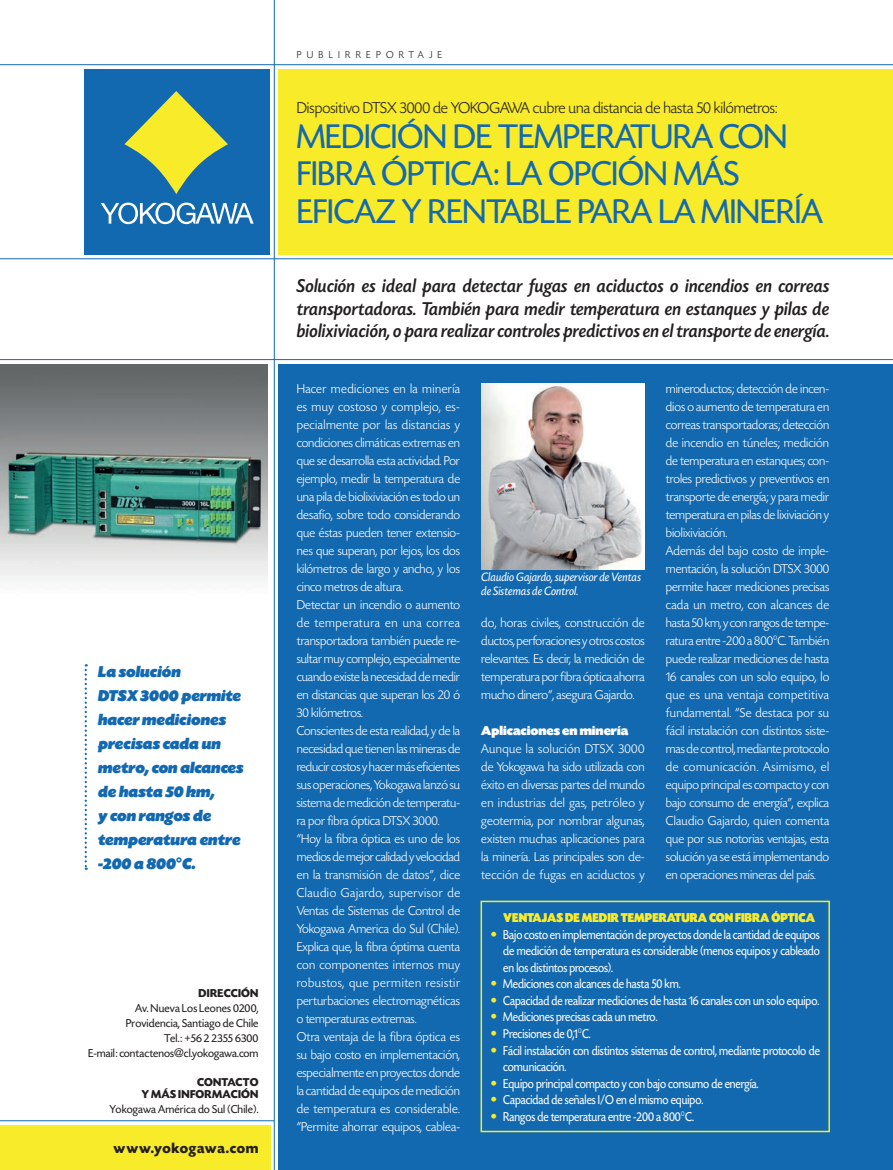
<style>
.page{position:relative;width:893px;height:1170px;background:#fff}
.page>*{position:absolute;margin:0;border:0;box-sizing:border-box;transform-origin:0 0}
.t1{font:36px/37.5px "Today SH";color:#1369b0}
.t2{font:19.5px/22.5px "Today SH Med Ita";letter-spacing:.02em;color:#231f20;text-align:justify}
.t3{font:16.5px/24px "Today SH Ult Ita";color:#1369b0}
.t4{font:300 16.5px "Today SH";color:#231f20}
.t5{font:700 15px "Today SH";letter-spacing:.04em;color:#231f20}
.t6{font:300 13.5px/18px "Today SH";color:#fff}
.t7{font:13.5px/16.5px "Today SH";color:#fff;text-align:justify;scale:.9 1}
.t8{font:900 13.5px "Today SH";color:#f8eb2a;scale:.9 1}
.t9{font:900 13.5px "Today SH";color:#fff}
.t10{font:italic 12.75px/14.2px "Today SH";letter-spacing:.01em;color:#fff}
.t11{font:12px/15px "Today SH";letter-spacing:.01em;color:#231f20;text-align:right}
.t12{font:700 12px/12px "Today SH";letter-spacing:.025em;color:#231f20;text-align:right}
.t13{font:300 10.5px "Today SH";letter-spacing:.5em;color:#231f20}
.s1{font-family:"Helvetica Neue LT Std";font-weight:900;font-stretch:condensed}
.s2{font-family:"Helvetica Neue LT Std";font-stretch:condensed}
.s3{font-family:"Helvetica Neue LT Std";font-weight:100;font-stretch:condensed}
.s4{font-family:"Helvetica Neue LT Std";color:#f8eb2a}
</style>
<div class="page">
<div style="left:0;top:1125px;width:270px;height:44px;background:#f8eb2a"></div>
<div style="left:279px;top:365px;width:614px;height:804px;background:#1369b0"></div>
<div style="left:279px;top:69px;width:614px;height:185px;background:#f8eb2a"></div>
<hr style="left:274px;top:0;width:1px;height:1169px;background:#1369b0">
<hr style="left:0;top:258px;width:893px;height:1px;background:#1369b0">
<hr style="left:0;top:359px;width:893px;height:1px;background:#1369b0">
<hr style="left:0;top:64px;width:893px;height:1px;background:#1369b0">
<hr style="left:0;top:1120px;width:274px;height:1px;background:#1369b0">
<div style="left:85px;top:69px;width:185px;height:185px;background:#1369b0"></div>
<svg style="left:124px;top:91px;width:104px;height:103px"></svg>
<svg style="left:101px;top:202px;width:153px;height:22px"></svg>
<img style="left:481px;top:383px;width:164px;height:186px">
<svg style="left:85px;top:664px;width:2px;height:205px"></svg>
<div style="left:481px;top:900px;width:349px;height:232px;border:2px solid #f8eb2a"></div>
<img style="left:0;top:365px;width:267px;height:217px">
<p class="t3" style="left:98px;top:659px;width:147px">La solución<br>DTSX 3000 permite hacer mediciones precisas cada un metro, con alcances de hasta 50 km,<br>y con rangos de temperatura entre -200 a 800<span class="s1">°</span>C.</p>
<p class="t12" style="left:199px;top:987px;width:61px">DIRECCIÓN</p>
<p class="t11" style="left:88px;top:1000px;width:172px">Av. Nueva Los Leones 0200,<br>Providencia, Santiago de Chile<br>Tel.: +56 2 2355 6300<br>E-mail: contactenos<span class="s2">@</span>cl.yokogawa.com</p>
<p class="t12" style="left:142px;top:1075px;width:118px">CONTACTO<br>Y MÁS INFORMACIÓN</p>
<p class="t11" style="left:110px;top:1101px;width:150px">Yokogawa América do Sul (Chile).</p>
<p class="t5" style="left:114px;top:1140px;width:146px">www.yokogawa.com</p>
<p class="t13" style="left:297px;top:50px;width:147px">PUBLIRREPORTAJE</p>
<p class="t4" style="left:297px;top:99px;width:482px">Dispositivo DTSX 3000 de YOKOGAWA cubre una distancia de hasta 50 kilómetros:</p>
<h1 class="t1" style="left:297px;top:119px;width:527px">MEDICIÓN DE TEMPERATURA CON<br>FIBRA ÓPTICA: LA OPCIÓN MÁS<br>EFICAZ Y RENTABLE PARA LA MINERÍA</h1>
<h2 class="t2" style="left:297px;top:275px;width:534px">Solución es ideal para detectar fugas en aciductos o incendios en correas transportadoras. También para medir temperatura en estanques y pilas de biolixiviación, o para realizar controles predictivos en el transporte de energía.</h2>
<p class="t6" style="left:297px;top:380px;width:165px">Hacer mediciones en la minería es muy costoso y complejo, es&shy;pecialmente por las distancias y condiciones climáticas extremas en que se desarrolla esta actividad. Por ejemplo, medir la temperatura de una pila de biolixiviación es todo un desafío, sobre todo considerando que éstas pueden tener extensio&shy;nes que superan, por lejos, los dos kilómetros de largo y ancho, y los cinco metros de altura.<br>Detectar un incendio o aumento de temperatura en una correa transportadora también puede re&shy;sultar muy complejo, especialmente cuando existe la necesidad de medir en distancias que superan los 20 ó<br>30 kilómetros.<br>Conscientes de esta realidad, y de la necesidad que tienen las mineras de reducir costos y hacer más eficientes sus operaciones, Yokogawa lanzó su sistema de medición de temperatu&shy;ra por fibra óptica DTSX 3000. "Hoy la fibra óptica es uno de los medios de mejor calidad y velocidad en la transmisión de datos", dice<br>Claudio Gajardo, supervisor de<br>Ventas de Sistemas de Control de<br>Yokogawa America do Sul (Chile).<br>Explica que, la fibra óptima cuenta con componentes internos muy robustos, que permiten resistir perturbaciones electromagnéticas o temperaturas extremas.<br>Otra ventaja de la fibra óptica es su bajo costo en implementación, especialmente en proyectos donde la cantidad de equipos de medición de temperatura es considerable. "Permite ahorrar equipos, cablea-</p>
<p class="t10" style="left:481px;top:570px;width:161px">Claudio Gajardo, supervisor de Ventas de Sistemas de Control.</p>
<p class="t6" style="left:481px;top:614px;width:165px;text-align:justify">do, horas civiles, construcción de ductos, perforaciones y otros costos relevantes. Es decir, la medición de temperatura por fibra óptica ahorra mucho dinero", asegura Gajardo.</p>
<p class="t9" style="left:481px;top:723px;width:149px">Aplicaciones en minería</p>
<p class="t6" style="left:481px;top:740px;width:165px;text-align:justify">Aunque la solución DTSX 3000 de Yokogawa ha sido utilizada con éxito en diversas partes del mundo en industrias del gas, petróleo y geotermia, por nombrar algunas, existen muchas aplicaciones para la minería. Las principales son de&shy;tección de fugas en aciductos y</p>
<p class="t6" style="left:666px;top:380px;width:165px">mineroductos; detección de incen&shy;dios o aumento de temperatura en correas transportadoras; detección de incendio en túneles; medición de temperatura en estanques; con&shy;troles predictivos y preventivos en transporte de energía; y para medir temperatura en pilas de lixiviación y biolixiviación.<br>Además del bajo costo de imple&shy;mentación, la solución DTSX 3000 permite hacer mediciones precisas cada un metro, con alcances de hasta 50 km, y con rangos de tempe&shy;ratura entre -200 a 800<span class="s3">º</span>C. También puede realizar mediciones de hasta 16 canales con un solo equipo, lo que es una ventaja competitiva fundamental. "Se destaca por su fácil instalación con distintos siste&shy;mas de control, mediante protocolo de comunicación. Asimismo, el equipo principal es compacto y con bajo consumo de energía", explica Claudio Gajardo, quien comenta que por sus notorias ventajas, esta solución ya se está implementando en operaciones mineras del país.</p>
<p class="t8" style="left:503px;top:911px;width:348px">VENTAJAS DE MEDIR TEMPERATURA CON FIBRA ÓPTICA</p>
<p class="t7" style="left:503px;top:926px;width:353px;text-indent:-13px"><span class="s4">•</span> Bajo costo en implementación de proyectos donde la cantidad de equipos de medición de temperatura es considerable (menos equipos y cableado en los distintos procesos).</p>
<p class="t7" style="left:491px;top:976px;width:213px"><span class="s4">•</span> Mediciones con alcances de hasta 50 km.</p>
<p class="t7" style="left:491px;top:992px;width:367px"><span class="s4">•</span> Capacidad de realizar mediciones de hasta 16 canales con un solo equipo.</p>
<p class="t7" style="left:491px;top:1009px;width:187px"><span class="s4">•</span> Mediciones precisas cada un metro.</p>
<p class="t7" style="left:491px;top:1025px;width:113px"><span class="s4">•</span> Precisiones de 0,1<span class="s3">º</span>C.</p>
<p class="t7" style="left:503px;top:1042px;width:353px;text-indent:-13px"><span class="s4">•</span> Fácil instalación con distintos sistemas de control, mediante protocolo de comunicación.</p>
<p class="t7" style="left:491px;top:1075px;width:299px"><span class="s4">•</span> Equipo principal compacto y con bajo consumo de energía.</p>
<p class="t7" style="left:491px;top:1091px;width:238px"><span class="s4">•</span> Capacidad de señales I/O en el mismo equipo.</p>
<p class="t7" style="left:491px;top:1108px;width:227px"><span class="s4">•</span> Rangos de temperatura entre -200 a 800<span class="s3">º</span>C.</p>
</div>
